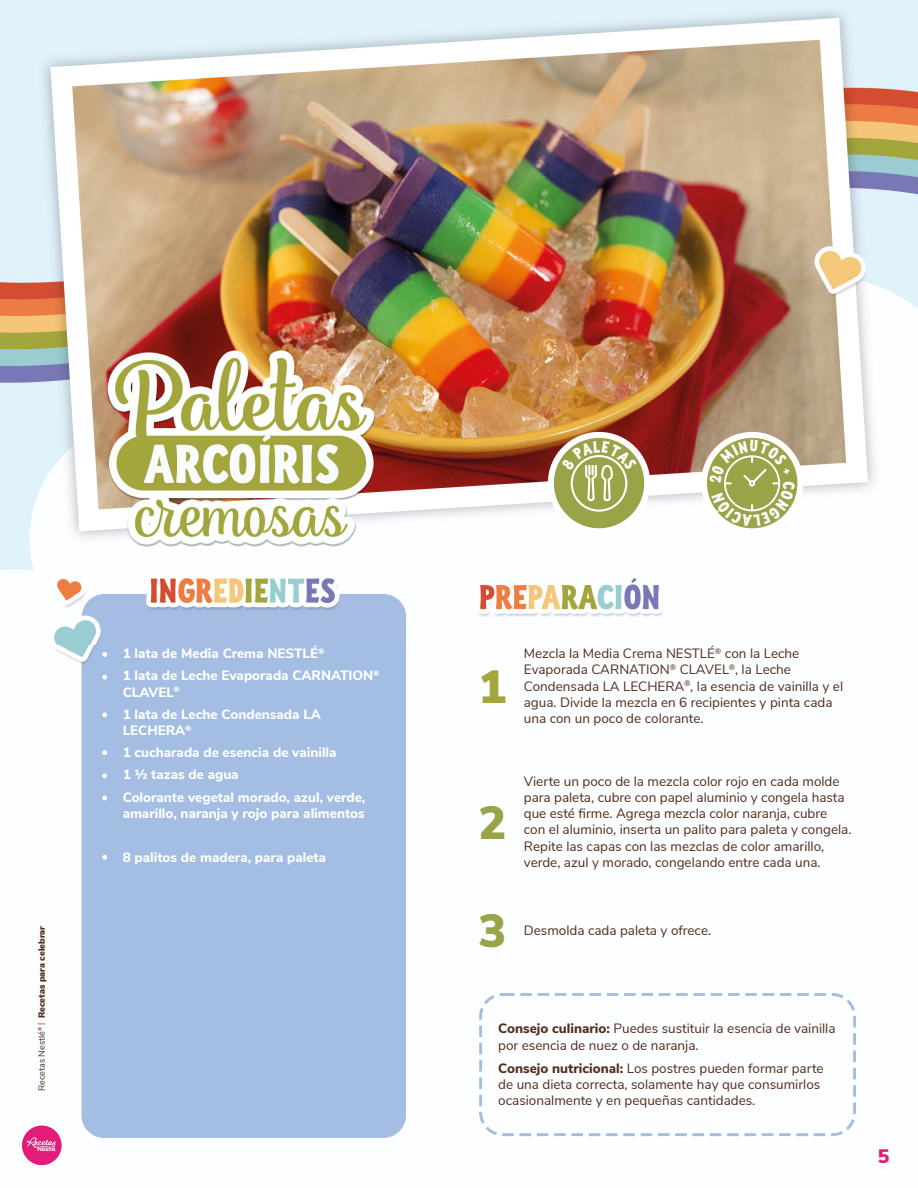
<style>
.page{position:relative;width:918px;height:1188px;background:#fff}
.page>*{position:absolute;margin:0;border:0;box-sizing:border-box;transform-origin:0 0}
.t1{font:900 46.5px "Nunito Sans";color:#9aa348}
.t2{font:900 46.5px "Nunito Sans";color:#a3a53d}
.t3{font:900 19.5px "Nunito Sans";color:#e31c79}
.t4{font:13.5px/16.2px "Nunito Sans";color:#502c1d}
.t5{font:800 13.5px/16.2px "Nunito Sans";color:#fff}
.t6{font:900 9px "Nunito Sans";color:#502c1d}
.s1{font-weight:400}
.s2{font-family:"Photo Wall Poster Serif";font-weight:400}
.s3{font-weight:800}
</style>
<div class="page">
<img style="left:22px;top:645px;width:834px;height:520px">
<img style="left:22px;top:1126px;width:39px;height:39px;border-radius:20px">
<svg style="left:27px;top:1137px;width:29px;height:14px"></svg>
<img style="left:0;top:0;width:918px;height:645px">
<svg style="left:701px;top:432px;width:102px;height:102px"></svg>
<svg style="left:548px;top:432px;width:102px;height:102px;fill:#9aa348"></svg>
<svg style="left:102px;top:652px;width:5px;height:5px"></svg>
<svg style="left:102px;top:675px;width:5px;height:5px"></svg>
<svg style="left:102px;top:712px;width:5px;height:5px"></svg>
<svg style="left:102px;top:750px;width:5px;height:5px"></svg>
<svg style="left:102px;top:773px;width:5px;height:5px"></svg>
<svg style="left:102px;top:796px;width:5px;height:4px"></svg>
<svg style="left:102px;top:855px;width:5px;height:5px"></svg>
<svg style="left:561px;top:441px;width:76px;height:61px"></svg>
<svg style="left:709px;top:440px;width:86px;height:87px"></svg>
<p class="t6" style="left:35px;top:1091px;width:167px;rotate:-90deg"><span class="s1">Recetas Nestlé</span><sup>®</sup> <span class="s2">|</span> Recetas para celebrar</p>
<p class="t5" style="left:123px;top:645px;width:203px">1 lata de Media Crema NESTLÉ<sup>®</sup></p>
<p class="t5" style="left:123px;top:667px;width:259px">1 lata de Leche Evaporada CARNATION<sup>®<br></sup>CLAVEL<sup>®</sup></p>
<p class="t5" style="left:123px;top:705px;width:200px">1 lata de Leche Condensada LA<br>LECHERA<sup>®</sup></p>
<p class="t5" style="left:123px;top:744px;width:215px">1 cucharada de esencia de vainilla</p>
<p class="t5" style="left:123px;top:766px;width:118px">1 ½ tazas de agua</p>
<p class="t5" style="left:123px;top:788px;width:244px">Colorante vegetal morado, azul, verde, amarillo, naranja y rojo para alimentos</p>
<p class="t5" style="left:123px;top:849px;width:205px">8 palitos de madera, para paleta</p>
<p class="t2" style="left:479px;top:653px;width:29px">1</p>
<p class="t4" style="left:524px;top:645px;width:321px">Mezcla la Media Crema NESTLÉ<sup>®</sup> con la Leche Evaporada CARNATION<sup>®</sup> CLAVEL<sup>®</sup>, la Leche Condensada LA LECHERA<sup>®</sup>, la esencia de vainilla y el agua. Divide la mezcla en 6 recipientes y pinta cada una con un poco de colorante.</p>
<p class="t1" style="left:479px;top:789px;width:29px">2</p>
<p class="t1" style="left:479px;top:896px;width:29px">3</p>
<p class="t4" style="left:524px;top:772px;width:329px">Vierte un poco de la mezcla color rojo en cada molde para paleta, cubre con papel aluminio y congela hasta que esté firme. Agrega mezcla color naranja, cubre con el aluminio, inserta un palito para paleta y congela.<br>Repite las capas con las mezclas de color amarillo, verde, azul y morado, congelando entre cada una.</p>
<p class="t4" style="left:524px;top:922px;width:189px">Desmolda cada paleta y ofrece.</p>
<p class="t4" style="left:498px;top:1020px;width:339px"><span class="s3">Consejo culinario:</span> Puedes sustituir la esencia de vainilla por esencia de nuez o de naranja.</p>
<p class="t4" style="left:498px;top:1059px;width:327px"><span class="s3">Consejo nutricional:</span> Los postres pueden formar parte de una dieta correcta, solamente hay que consumirlos ocasionalmente y en pequeñas cantidades.</p>
<h2 class="t3" style="left:878px;top:1142px;width:13px">5</h2>
</div>
